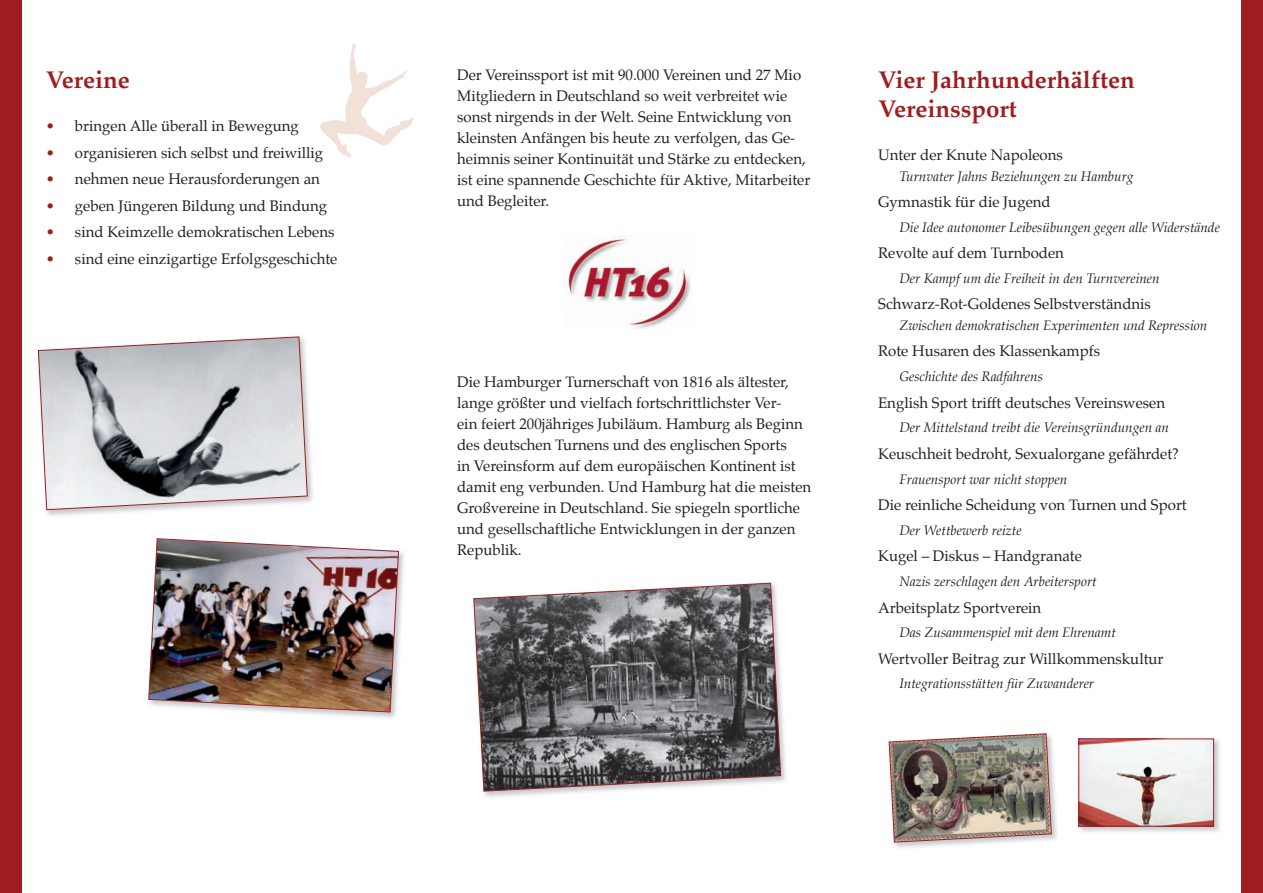
<style>
.page{position:relative;width:1263px;height:893px;background:#fff}
.page>*{position:absolute;margin:0;border:0;box-sizing:border-box;transform-origin:0 0}
.t1{font:700 24px/28.8px "Palatino";color:#9f1d20}
.t2{font:15px/21px "Palatino";color:#231f20}
.t3{font:italic 13.5px "Palatino";color:#231f20}
.s1{color:#9f1d20}
</style>
<div class="page">
<img style="left:484px;top:687px;width:302px;height:110px">
<svg style="left:473px;top:582px;width:308px;height:210px"></svg>
<img style="left:563px;top:239px;width:128px;height:90px">
<div style="left:1242px;top:0;width:21px;height:893px;background:#9f1d20"></div>
<div style="left:0;top:0;width:21px;height:893px;background:#9f1d20"></div>
<img style="left:37px;top:350px;width:276px;height:166px">
<svg style="left:38px;top:336px;width:270px;height:174px"></svg>
<img style="left:297px;top:552px;width:107px;height:166px">
<img style="left:148px;top:538px;width:251px;height:175px">
<svg style="left:320px;top:43px;width:94px;height:114px"></svg>
<img style="left:1079px;top:738px;width:141px;height:94px">
<img style="left:1080px;top:740px;width:132px;height:85px">
<div style="left:1078px;top:738px;width:136px;height:89px;border:1px solid #9f1d20"></div>
<img style="left:894px;top:745px;width:163px;height:103px">
<img style="left:888px;top:733px;width:164px;height:110px">
<h1 class="t1" style="left:46px;top:65px;width:86px">Vereine</h1>
<p class="t2" style="left:46px;top:116px;width:255px"><span class="s1">•</span> bringen Alle überall in Bewegung</p>
<p class="t2" style="left:46px;top:142px;width:279px"><span class="s1">•</span> organisieren sich selbst und freiwillig</p>
<p class="t2" style="left:46px;top:169px;width:276px"><span class="s1">•</span> nehmen neue Herausforderungen an</p>
<p class="t2" style="left:46px;top:195px;width:283px"><span class="s1">•</span> geben Jüngeren Bildung und Bindung</p>
<p class="t2" style="left:46px;top:222px;width:290px"><span class="s1">•</span> sind Keimzelle demokratischen Lebens</p>
<p class="t2" style="left:46px;top:248px;width:293px"><span class="s1">•</span> sind eine einzigartige Erfolgsgeschichte</p>
<p class="t2" style="left:457px;top:65px;width:355px">Der Vereinssport ist mit 90.000 Vereinen und 27 Mio Mitgliedern in Deutschland so weit verbreitet wie sonst nirgends in der Welt. Seine Entwicklung von kleinsten Anfängen bis heute zu verfolgen, das Ge&shy;heimnis seiner Kontinuität und Stärke zu entdecken, ist eine spannende Geschichte für Aktive, Mitarbeiter und Begleiter.</p>
<p class="t2" style="left:457px;top:372px;width:356px">Die Hamburger Turnerschaft von 1816 als ältester, lange größter und vielfach fortschrittlichster Ver-<br>ein feiert 200jähriges Jubiläum. Hamburg als Beginn des deutschen Turnens und des englischen Sports<br>in Vereinsform auf dem europäischen Kontinent ist damit eng verbunden. Und Hamburg hat die meisten Großvereine in Deutschland. Sie spiegeln sportliche und gesellschaftliche Entwicklungen in der ganzen Republik.</p>
<h1 class="t1" style="left:878px;top:65px;width:258px">Vier Jahrhunderhälften<br>Vereinssport</h1>
<p class="t2" style="left:878px;top:144px;width:186px">Unter der Knute Napoleons</p>
<p class="t3" style="left:899px;top:165px;width:236px">Turnvater Jahns Beziehungen zu Hamburg</p>
<p class="t2" style="left:878px;top:191px;width:174px">Gymnastik für die Jugend</p>
<p class="t3" style="left:899px;top:216px;width:322px">Die Idee autonomer Leibesübungen gegen alle Widerstände</p>
<p class="t2" style="left:878px;top:243px;width:187px">Revolte auf dem Turnboden</p>
<p class="t3" style="left:899px;top:268px;width:262px">Der Kampf um die Freiheit in den Turnvereinen</p>
<p class="t2" style="left:878px;top:294px;width:274px">Schwarz-Rot-Goldenes Selbstverständnis</p>
<p class="t3" style="left:899px;top:315px;width:309px">Zwischen demokratischen Experimenten und Repression</p>
<p class="t2" style="left:878px;top:341px;width:224px">Rote Husaren des Klassenkampfs</p>
<p class="t3" style="left:899px;top:366px;width:145px">Geschichte des Radfahrens</p>
<p class="t2" style="left:878px;top:392px;width:288px">English Sport trifft deutsches Vereinswesen</p>
<p class="t3" style="left:899px;top:417px;width:271px">Der Mittelstand treibt die Vereinsgründungen an</p>
<p class="t2" style="left:878px;top:443px;width:302px">Keuschheit bedroht, Sexualorgane gefährdet?</p>
<p class="t3" style="left:899px;top:468px;width:169px">Frauensport war nicht stoppen</p>
<p class="t2" style="left:878px;top:494px;width:310px">Die reinliche Scheidung von Turnen und Sport</p>
<p class="t3" style="left:899px;top:519px;width:124px">Der Wettbewerb reizte</p>
<p class="t2" style="left:878px;top:546px;width:205px">Kugel – Diskus – Handgranate</p>
<p class="t3" style="left:899px;top:571px;width:199px">Nazis zerschlagen den Arbeitersport</p>
<p class="t2" style="left:878px;top:597px;width:165px">Arbeitsplatz Sportverein</p>
<p class="t3" style="left:899px;top:622px;width:218px">Das Zusammenspiel mit dem Ehrenamt</p>
<p class="t2" style="left:878px;top:648px;width:287px">Wertvoller Beitrag zur Willkommenskultur</p>
<p class="t3" style="left:899px;top:673px;width:196px">Integrationsstätten für Zuwanderer</p>
</div>
